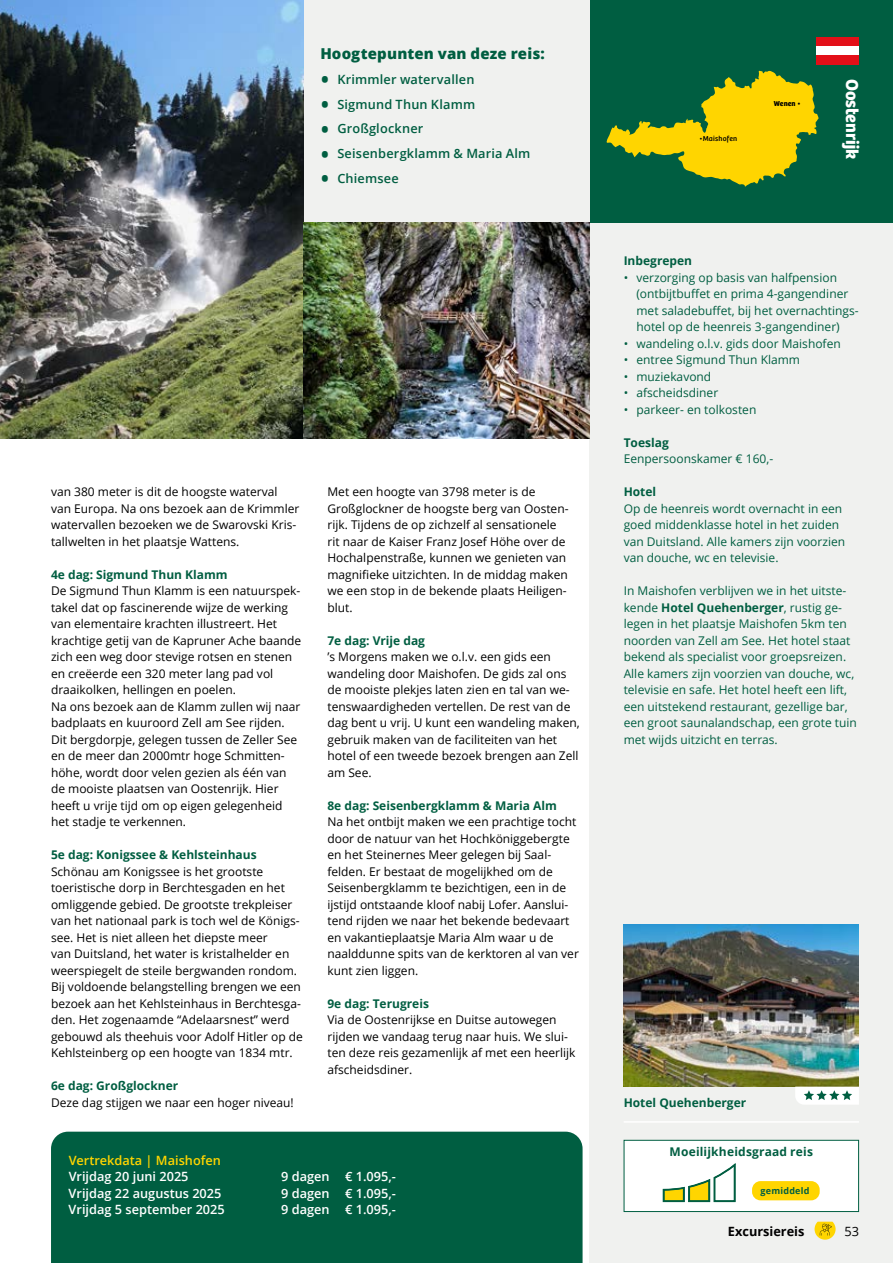
<style>
.page{position:relative;width:893px;height:1263px;background:#fff}
.page>*{position:absolute;margin:0;border:0;box-sizing:border-box;transform-origin:0 0}
.t1{font:700 18px "Bree";color:#fff}
.t2{font:800 15px "Open Sans";letter-spacing:.01em;color:#005e41}
.t3{font:600 12.75px "Open Sans";color:#fff}
.t4{font:600 12.75px "Open Sans";letter-spacing:.015em;color:#005e41}
.t5{font:600 12.75px "Open Sans";color:#ffd500}
.t6{font:700 12.75px "Open Sans";color:#000}
.t7{font:12.75px "Open Sans";color:#000}
.t8{font:12px/16.5px "Open Sans";color:#000}
.t9{font:12px/16.5px "Open Sans";color:#005e41}
.t10{font:700 12px "Open Sans";color:#005e41}
.t11{font:700 9px "Open Sans";letter-spacing:.025em;color:#005e41}
.t12{font:7.5px "Bree";letter-spacing:.025em;color:#000}
.t13{font:700 7.5px "Bree";letter-spacing:.02em;color:#000}
.s1{font-size:24px}
.s2{font-weight:700}
</style>
<div class="page">
<div style="left:590px;top:0;width:303px;height:1263px;background:#f0f1ef"></div>
<div style="left:590px;top:0;width:303px;height:223px;background:#005e41"></div>
<div style="left:303px;top:0;width:287px;height:223px;background:#f0f1ef"></div>
<img style="left:624px;top:925px;width:235px;height:162px">
<img style="left:0;top:0;width:303px;height:439px">
<img style="left:303px;top:223px;width:287px;height:216px">
<svg style="left:795px;top:1087px;width:64px;height:17px"></svg>
<hr style="left:624px;top:1121px;width:235px;height:2px;background:#fff">
<svg style="left:814px;top:1222px;width:22px;height:18px"></svg>
<div style="left:51px;top:1132px;width:532px;height:131px;background:#005e41"></div>
<div style="left:816px;top:37px;width:43px;height:9px;background:#e30f18"></div>
<div style="left:816px;top:46px;width:43px;height:9px;background:#fff"></div>
<div style="left:816px;top:55px;width:43px;height:9px;background:#e30f18"></div>
<svg style="left:606px;top:71px;width:213px;height:116px"></svg>
<div style="left:624px;top:1140px;width:235px;height:72px;background:#fff;border:1px solid #005e41"></div>
<svg style="left:663px;top:1163px;width:73px;height:39px"></svg>
<div style="left:752px;top:1181px;width:68px;height:19px;background:#ffd500;border-radius:9px"></div>
<p class="t2" style="left:320px;top:42px;width:226px">Hoogtepunten van deze reis:</p>
<p class="t4" style="left:320px;top:70px;width:156px"><span class="s1">•</span> Krimmler watervallen</p>
<p class="t4" style="left:320px;top:95px;width:156px"><span class="s1">•</span> Sigmund Thun Klamm</p>
<p class="t4" style="left:320px;top:120px;width:105px"><span class="s1">•</span> Großglockner</p>
<p class="t4" style="left:320px;top:145px;width:212px"><span class="s1">•</span> Seisenbergklamm &amp; Maria Alm</p>
<p class="t4" style="left:320px;top:169px;width:80px"><span class="s1">•</span> Chiemsee</p>
<p class="t8" style="left:51px;top:483px;width:250px">van 380 meter is dit de hoogste waterval van Europa. Na ons bezoek aan de Krimmler watervallen bezoeken we de Swarovski Kris&shy;tallwelten in het plaatsje Wattens.</p>
<p class="t10" style="left:51px;top:566px;width:178px">4e dag: Sigmund Thun Klamm</p>
<p class="t8" style="left:51px;top:582px;width:252px">De Sigmund Thun Klamm is een natuurspek&shy;takel dat op fascinerende wijze de werking van elementaire krachten illustreert. Het krachtige getij van de Kapruner Ache baande zich een weg door stevige rotsen en stenen en creëerde een 320 meter lang pad vol draaikolken, hellingen en poelen.<br>Na ons bezoek aan de Klamm zullen wij naar badplaats en kuuroord Zell am See rijden.<br>Dit bergdorpje, gelegen tussen de Zeller See en de meer dan 2000mtr hoge Schmitten&shy;höhe, wordt door velen gezien als één van de mooiste plaatsen van Oostenrijk. Hier heeft u vrije tijd om op eigen gelegenheid het stadje te verkennen.</p>
<p class="t10" style="left:51px;top:846px;width:207px">5e dag: Konigssee &amp; Kehlsteinhaus</p>
<p class="t8" style="left:51px;top:863px;width:254px">Schönau am Konigssee is het grootste toeristische dorp in Berchtesgaden en het omliggende gebied. De grootste trekpleiser van het nationaal park is toch wel de Königs&shy;see. Het is niet alleen het diepste meer<br>van Duitsland, het water is kristalhelder en weerspiegelt de steile bergwanden rondom.<br>Bij voldoende belangstelling brengen we een bezoek aan het Kehlsteinhaus in Berchtesga&shy;den. Het zogenaamde “Adelaarsnest” werd gebouwd als theehuis voor Adolf Hitler op de Kehlsteinberg op een hoogte van 1834 mtr.</p>
<p class="t10" style="left:51px;top:1077px;width:129px">6e dag: Großglockner</p>
<p class="t8" style="left:51px;top:1094px;width:244px">Deze dag stijgen we naar een hoger niveau!</p>
<p class="t8" style="left:327px;top:483px;width:243px">Met een hoogte van 3798 meter is de Großglockner de hoogste berg van Oosten&shy;rijk. Tijdens de op zichzelf al sensationele rit naar de Kaiser Franz Josef Höhe over de Hochalpenstraße, kunnen we genieten van magnifieke uitzichten. In de middag maken we een stop in de bekende plaats Heiligen&shy;blut.</p>
<p class="t10" style="left:327px;top:632px;width:99px">7e dag: Vrije dag</p>
<p class="t8" style="left:327px;top:648px;width:254px">’s Morgens maken we o.l.v. een gids een wandeling door Maishofen. De gids zal ons de mooiste plekjes laten zien en tal van we&shy;tenswaardigheden vertellen. De rest van de dag bent u vrij. U kunt een wandeling maken, gebruik maken van de faciliteiten van het hotel of een tweede bezoek brengen aan Zell am See.</p>
<p class="t10" style="left:327px;top:797px;width:231px">8e dag: Seisenbergklamm &amp; Maria Alm</p>
<p class="t8" style="left:327px;top:813px;width:253px">Na het ontbijt maken we een prachtige tocht door de natuur van het Hochköniggebergte en het Steinernes Meer gelegen bij Saal&shy;felden. Er bestaat de mogelijkhed om de Seisenbergklamm te bezichtigen, een in de ijstijd ontstaande kloof nabij Lofer. Aanslui&shy;tend rijden we naar het bekende bedevaart en vakantieplaatsje Maria Alm waar u de naalddunne spits van de kerktoren al van ver kunt zien liggen.</p>
<p class="t10" style="left:327px;top:995px;width:103px">9e dag: Terugreis</p>
<p class="t8" style="left:327px;top:1011px;width:250px">Via de Oostenrijkse en Duitse autowegen rijden we vandaag terug naar huis. We slui&shy;ten deze reis gezamenlijk af met een heerlijk afscheidsdiner.</p>
<p class="t5" style="left:69px;top:1151px;width:154px">Vertrekdata | Maishofen</p>
<p class="t3" style="left:69px;top:1168px;width:121px">Vrijdag 20 juni 2025</p>
<p class="t3" style="left:281px;top:1168px;width:116px">9 dagen € 1.095,-</p>
<p class="t3" style="left:69px;top:1184px;width:154px">Vrijdag 22 augustus 2025</p>
<p class="t3" style="left:281px;top:1184px;width:116px">9 dagen € 1.095,-</p>
<p class="t3" style="left:69px;top:1201px;width:158px">Vrijdag 5 september 2025</p>
<p class="t3" style="left:281px;top:1201px;width:116px">9 dagen € 1.095,-</p>
<p class="t12" style="left:699px;top:133px;width:40px">•Maishofen</p>
<p class="t13" style="left:774px;top:97px;width:29px">Wenen •</p>
<h1 class="t1" style="left:866px;top:79px;width:82px;rotate:90deg">Oostenrijk</h1>
<p class="t10" style="left:624px;top:252px;width:70px">Inbegrepen</p>
<p class="t9" style="left:636px;top:269px;width:224px;text-indent:-13px">• verzorging op basis van halfpension (ontbijtbuffet en prima 4-gangendiner met saladebuffet, bij het overnachtings&shy;hotel op de heenreis 3-gangendiner)</p>
<p class="t9" style="left:624px;top:335px;width:219px">• wandeling o.l.v. gids door Maishofen</p>
<p class="t9" style="left:624px;top:351px;width:178px">• entree Sigmund Thun Klamm</p>
<p class="t9" style="left:624px;top:368px;width:89px">• muziekavond</p>
<p class="t9" style="left:624px;top:384px;width:96px">• afscheidsdiner</p>
<p class="t9" style="left:624px;top:401px;width:134px">• parkeer- en tolkosten</p>
<p class="t10" style="left:624px;top:434px;width:47px">Toeslag</p>
<p class="t9" style="left:624px;top:450px;width:151px">Eenpersoonskamer € 160,-</p>
<p class="t10" style="left:624px;top:483px;width:34px">Hotel</p>
<p class="t9" style="left:624px;top:500px;width:223px">Op de heenreis wordt overnacht in een goed middenklasse hotel in het zuiden van Duitsland. Alle kamers zijn voorzien van douche, wc en televisie.</p>
<p class="t9" style="left:624px;top:582px;width:235px">In Maishofen verblijven we in het uitste&shy;kende <span class="s2">Hotel Quehenberger</span>, rustig ge&shy;legen in het plaatsje Maishofen 5km ten noorden van Zell am See. Het hotel staat bekend als specialist voor groepsreizen.<br>Alle kamers zijn voorzien van douche, wc, televisie en safe. Het hotel heeft een lift, een uitstekend restaurant, gezellige bar, een groot saunalandschap, een grote tuin met wijds uitzicht en terras.</p>
<p class="t10" style="left:624px;top:1094px;width:124px">Hotel Quehenberger</p>
<p class="t10" style="left:670px;top:1143px;width:145px">Moeilijkheidsgraad reis</p>
<p class="t11" style="left:761px;top:1184px;width:50px">gemiddeld</p>
<p class="t6" style="left:728px;top:1222px;width:78px">Excursiereis</p>
<p class="t7" style="left:844px;top:1222px;width:16px">53</p>
</div>
